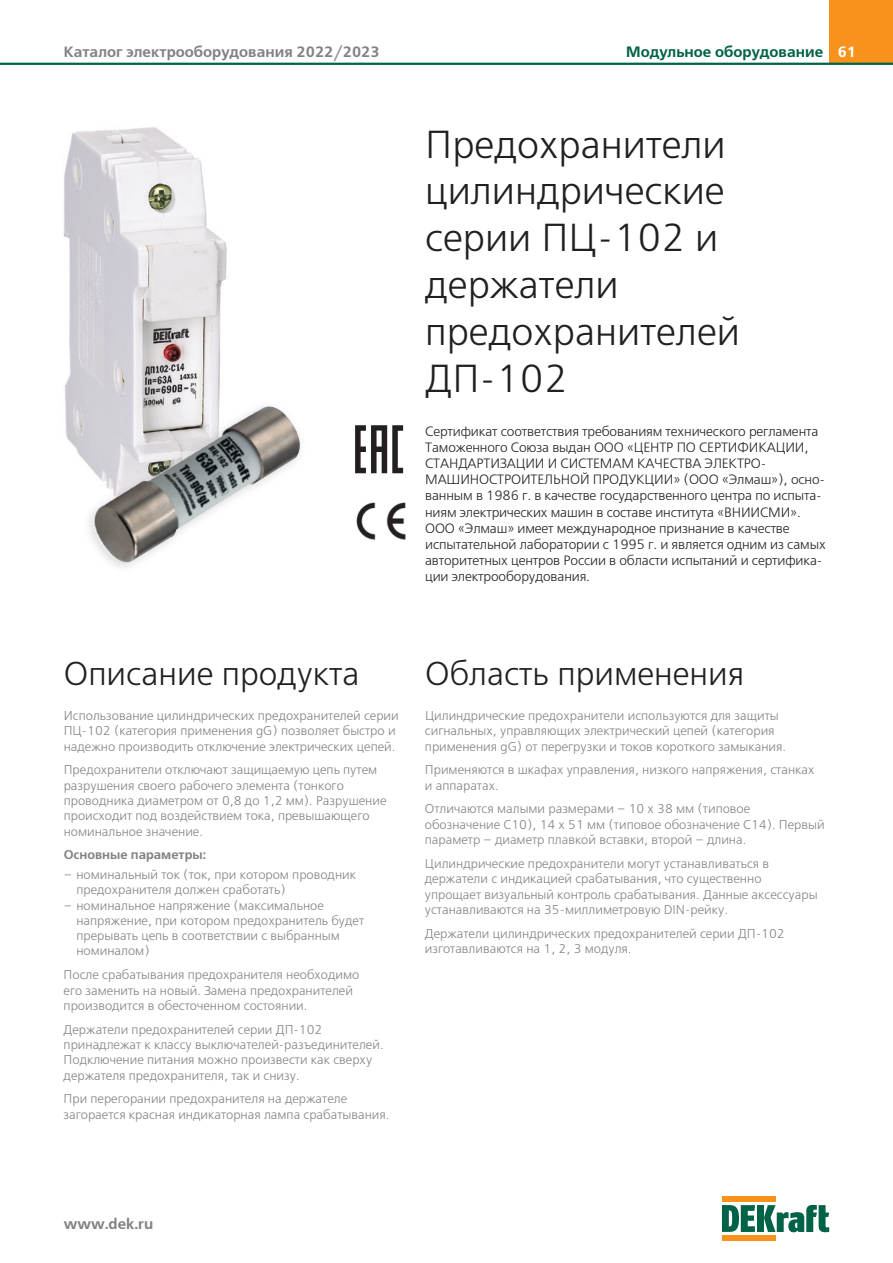
<style>
.page{position:relative;width:893px;height:1263px;background:#fff}
.page>*{position:absolute;margin:0;border:0;box-sizing:border-box;transform-origin:0 0}
.t1{font:39px/46.8px "Free Set C";color:#231f20}
.t2{font:33px "Free Set C";color:#231f20}
.t3{font:700 15px "Free Set C";color:#808285}
.t4{font:700 15px "Free Set C";color:#006246}
.t5{font:13.5px/16.2px "Free Set C";letter-spacing:-.01em;color:#231f20}
.t6{font:12.75px/15.3px "Free Set C";color:#808285}
.t7{font:700 12.75px "Free Set C";color:#808285}
.s1{color:#fff}
</style>
<div class="page">
<div style="left:829px;top:0;width:64px;height:64px;background:#f7931d"></div>
<hr style="left:0;top:63px;width:893px;height:2px;background:#006246">
<div style="left:722px;top:1235px;width:54px;height:6px;background:#f7931d"></div>
<div style="left:722px;top:1196px;width:54px;height:5px;background:#f7931d"></div>
<div style="left:757px;top:1205px;width:7px;height:27px;background:#006246"></div>
<svg style="left:764px;top:1205px;width:65px;height:27px"></svg>
<svg style="left:722px;top:1205px;width:33px;height:27px"></svg>
<img style="left:63px;top:127px;width:164px;height:331px">
<div style="left:82px;top:399px;width:225px;height:175px;background:#808285;opacity:.3"></div>
<img style="left:84px;top:406px;width:223px;height:162px">
<svg style="left:355px;top:425px;width:48px;height:48px"></svg>
<img style="left:356px;top:502px;width:50px;height:38px">
<p class="t3" style="left:64px;top:43px;width:317px">Каталог электрооборудования 2022/2023</p>
<p class="t4" style="left:626px;top:43px;width:231px">Модульное оборудование <span class="s1">61</span></p>
<h1 class="t1" style="left:425px;top:121px;width:316px">Предохранители цилиндрические серии ПЦ-102 и держатели предохранителей<br>ДП-102</h1>
<p class="t5" style="left:425px;top:423px;width:402px">Сертификат соответствия требованиям технического регламента Таможенного Союза выдан ООО «ЦЕНТР ПО СЕРТИФИКАЦИИ, СТАНДАРТИЗАЦИИ И СИСТЕМАМ КАЧЕСТВА ЭЛЕКТРО-МАШИНОСТРОИТЕЛЬНОЙ ПРОДУКЦИИ» (ООО «Элмаш»), осно&shy;ванным в 1986 г. в качестве государственного центра по испыта&shy;ниям электрических машин в составе института «ВНИИСМИ».<br>ООО «Элмаш» имеет международное признание в качестве испытательной лаборатории с 1995 г. и является одним из самых авторитетных центров России в области испытаний и сертифика&shy;ции электрооборудования.</p>
<h2 class="t2" style="left:64px;top:654px;width:297px">Описание продукта</h2>
<h2 class="t2" style="left:425px;top:654px;width:321px">Область применения</h2>
<p class="t6" style="left:64px;top:708px;width:337px">Использование цилиндрических предохранителей серии<br>ПЦ-102 (категория применения gG) позволяет быстро и надежно производить отключение электрических цепей.</p>
<p class="t6" style="left:64px;top:762px;width:324px">Предохранители отключают защищаемую цепь путем разрушения своего рабочего элемента (тонкого проводника диаметром от 0,8 до 1,2 мм). Разрушение происходит под воздействием тока, превышающего номинальное значение.</p>
<p class="t7" style="left:64px;top:847px;width:144px">Основные параметры:</p>
<p class="t6" style="left:76px;top:867px;width:281px;text-indent:-13px">– номинальный ток (ток, при котором проводник предохранителя должен сработать)</p>
<p class="t6" style="left:76px;top:898px;width:289px;text-indent:-13px">– номинальное напряжение (максимальное напряжение, при котором предохранитель будет прерывать цепь в соответствии с выбранным номиналом)</p>
<p class="t6" style="left:64px;top:967px;width:297px">После срабатывания предохранителя необходимо его заменить на новый. Замена предохранителей производится в обесточенном состоянии.</p>
<p class="t6" style="left:64px;top:1022px;width:322px">Держатели предохранителей серии ДП-102 принадлежат к классу выключателей-разъединителей.<br>Подключение питания можно произвести как сверху держателя предохранителя, так и снизу.</p>
<p class="t6" style="left:64px;top:1091px;width:327px">При перегорании предохранителя на держателе загорается красная индикаторная лампа срабатывания.</p>
<p class="t6" style="left:425px;top:708px;width:363px">Цилиндрические предохранители используются для защиты сигнальных, управляющих электрический цепей (категория применения gG) от перегрузки и токов короткого замыкания.</p>
<p class="t6" style="left:425px;top:762px;width:391px">Применяются в шкафах управления, низкого напряжения, станках и аппаратах.</p>
<p class="t6" style="left:425px;top:802px;width:401px">Отличаются малыми размерами – 10 x 38 мм (типовое обозначение C10), 14 x 51 мм (типовое обозначение C14). Первый параметр – диаметр плавкой вставки, второй – длина.</p>
<p class="t6" style="left:425px;top:856px;width:394px">Цилиндрические предохранители могут устанавливаться в держатели с индикацией срабатывания, что существенно упрощает визуальный контроль срабатывания. Данные аксессуары устанавливаются на 35-миллиметровую DIN-рейку.</p>
<p class="t6" style="left:425px;top:926px;width:361px">Держатели цилиндрических предохранителей серии ДП-102 изготавливаются на 1, 2, 3 модуля.</p>
<p class="t3" style="left:64px;top:1215px;width:91px">www.dek.ru</p>
</div>
